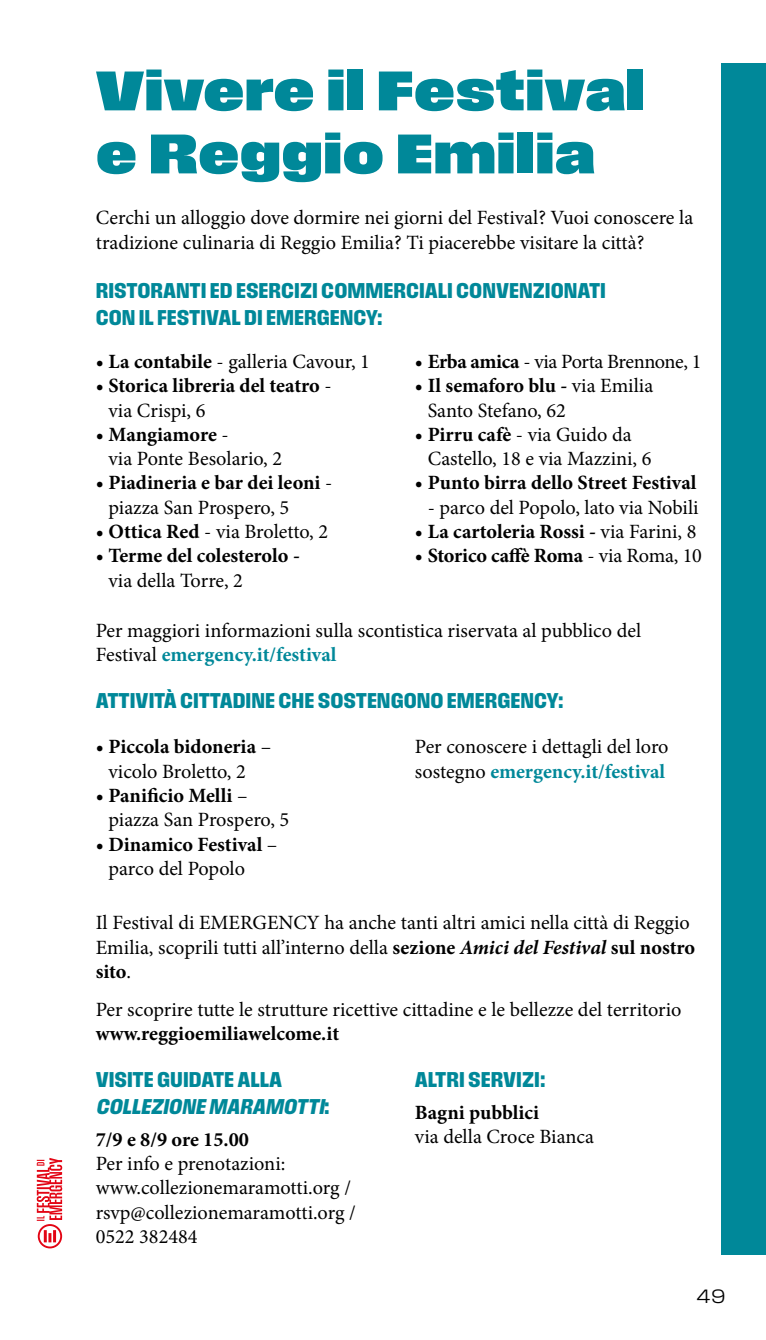
<style>
.page{position:relative;width:766px;height:1340px;background:#fff}
.page>*{position:absolute;margin:0;border:0;box-sizing:border-box;transform-origin:0 0}
.t1{font:58.5px/63px "Field Gothic No.76 X Bold Wide";color:#089}
.t2{font:22.5px/27px "Field Gothic No.55 Bold Compact";color:#089}
.t3{font:italic 22.5px/27px "Field Gothic No.55 Bold Compact";color:#089}
.t4{font:20.25px/24.3px "Minion Pro";color:#000}
.t5{font:700 20.25px/24.3px "Minion Pro";color:#000}
.t6{font:20.25px "Minion Pro";letter-spacing:-.025em;color:#000}
.t7{font:20.25px "Field Gothic No.71 Light Wide";color:#000}
.s1{font-weight:700}
.s2{font-weight:400}
.s3{font-weight:700;color:#089}
.s4{font-weight:700;font-style:italic}
.s5{font-style:normal}
</style>
<div class="page">
<svg style="left:37px;top:1157px;width:25px;height:91px"></svg>
<div style="left:721px;top:64px;width:44px;height:1190px;background:#089"></div>
<h1 class="t1" style="left:96px;top:57px;width:550px">Vivere il Festival e Reggio Emilia</h1>
<p class="t4" style="left:96px;top:206px;width:599px">Cerchi un alloggio dove dormire nei giorni del Festival? Vuoi conoscere la tradizione culinaria di Reggio Emilia? Ti piacerebbe visitare la città?</p>
<p class="t2" style="left:96px;top:277px;width:511px">RISTORANTI ED ESERCIZI COMMERCIALI CONVENZIONATI<br>CON IL FESTIVAL DI EMERGENCY:</p>
<p class="t4" style="left:96px;top:349px;width:275px"><span class="s1">• La contabile</span> - galleria Cavour, 1</p>
<p class="t5" style="left:108px;top:373px;width:224px;text-indent:-13px">• Storica libreria del teatro <span class="s2">- via Crispi, 6</span></p>
<p class="t4" style="left:108px;top:422px;width:175px;text-indent:-13px"><span class="s1">• Mangiamore</span> -<br>via Ponte Besolario, 2</p>
<p class="t5" style="left:108px;top:470px;width:225px;text-indent:-13px">• Piadineria e bar dei leoni <span class="s2">- piazza San Prospero, 5</span></p>
<p class="t4" style="left:96px;top:519px;width:234px"><span class="s1">• Ottica Red</span> - via Broletto, 2</p>
<p class="t5" style="left:96px;top:543px;width:206px">• Terme del colesterolo -</p>
<p class="t4" style="left:108px;top:568px;width:136px">via della Torre, 2</p>
<p class="t6" style="left:415px;top:348px;width:288px"><span class="s1">• Erba amica</span> - via Porta Brennone, 1</p>
<p class="t4" style="left:427px;top:374px;width:227px;text-indent:-13px"><span class="s1">• Il semaforo blu -</span> via Emilia<br>Santo Stefano, 62</p>
<p class="t4" style="left:427px;top:422px;width:225px;text-indent:-13px"><span class="s1">• Pirru cafè</span> - via Guido da<br>Castello, 18 e via Mazzini, 6</p>
<p class="t5" style="left:415px;top:470px;width:283px">• Punto birra dello Street Festival</p>
<p class="t4" style="left:427px;top:495px;width:272px">- parco del Popolo, lato via Nobili</p>
<p class="t5" style="left:415px;top:519px;width:283px">• La cartoleria Rossi - <span class="s2">via Farini, 8</span></p>
<p class="t5" style="left:415px;top:543px;width:288px">• Storico caffè Roma <span class="s2">- via Roma, 10</span></p>
<p class="t4" style="left:96px;top:618px;width:546px">Per maggiori informazioni sulla scontistica riservata al pubblico del<br>Festival <span class="s3">emergency.it/festival</span></p>
<p class="t2" style="left:96px;top:686px;width:469px">ATTIVITÀ CITTADINE CHE SOSTENGONO EMERGENCY:</p>
<p class="t5" style="left:108px;top:734px;width:164px;text-indent:-13px">• Piccola bidoneria <span class="s2">– vicolo Broletto, 2</span></p>
<p class="t4" style="left:108px;top:783px;width:182px;text-indent:-13px"><span class="s1">• Panificio Melli</span> – piazza San Prospero, 5</p>
<p class="t5" style="left:108px;top:831px;width:170px;text-indent:-13px">• Dinamico Festival <span class="s2">– parco del Popolo</span></p>
<p class="t4" style="left:415px;top:734px;width:255px">Per conoscere i dettagli del loro sostegno <span class="s3">emergency.it/festival</span></p>
<p class="t4" style="left:96px;top:910px;width:600px">Il Festival di EMERGENCY ha anche tanti altri amici nella città di Reggio<br>Emilia, scoprili tutti all’interno della <span class="s1">sezione</span> <span class="s4">Amici del Festival</span> <span class="s1">sul nostro sito</span>.</p>
<p class="t4" style="left:96px;top:997px;width:587px">Per scoprire tutte le strutture ricettive cittadine e le bellezze del territorio</p>
<p class="t5" style="left:96px;top:1021px;width:245px">www.reggioemiliawelcome.it</p>
<p class="t3" style="left:96px;top:1065px;width:235px"><span class="s5">VISITE GUIDATE ALLA<br></span>COLLEZIONE MARAMOTTI<span class="s5">:</span></p>
<p class="t5" style="left:96px;top:1126px;width:155px">7/9 e 8/9 ore 15.00</p>
<p class="t4" style="left:96px;top:1151px;width:261px">Per info e prenotazioni: www.collezionemaramotti.org / rsvp@collezionemaramotti.org /<br>0522 382484</p>
<p class="t2" style="left:415px;top:1065px;width:132px">ALTRI SERVIZI:</p>
<p class="t5" style="left:415px;top:1099px;width:126px">Bagni pubblici</p>
<p class="t4" style="left:415px;top:1124px;width:180px">via della Croce Bianca</p>
<p class="t7" style="left:696px;top:1285px;width:31px">49</p>
</div>
